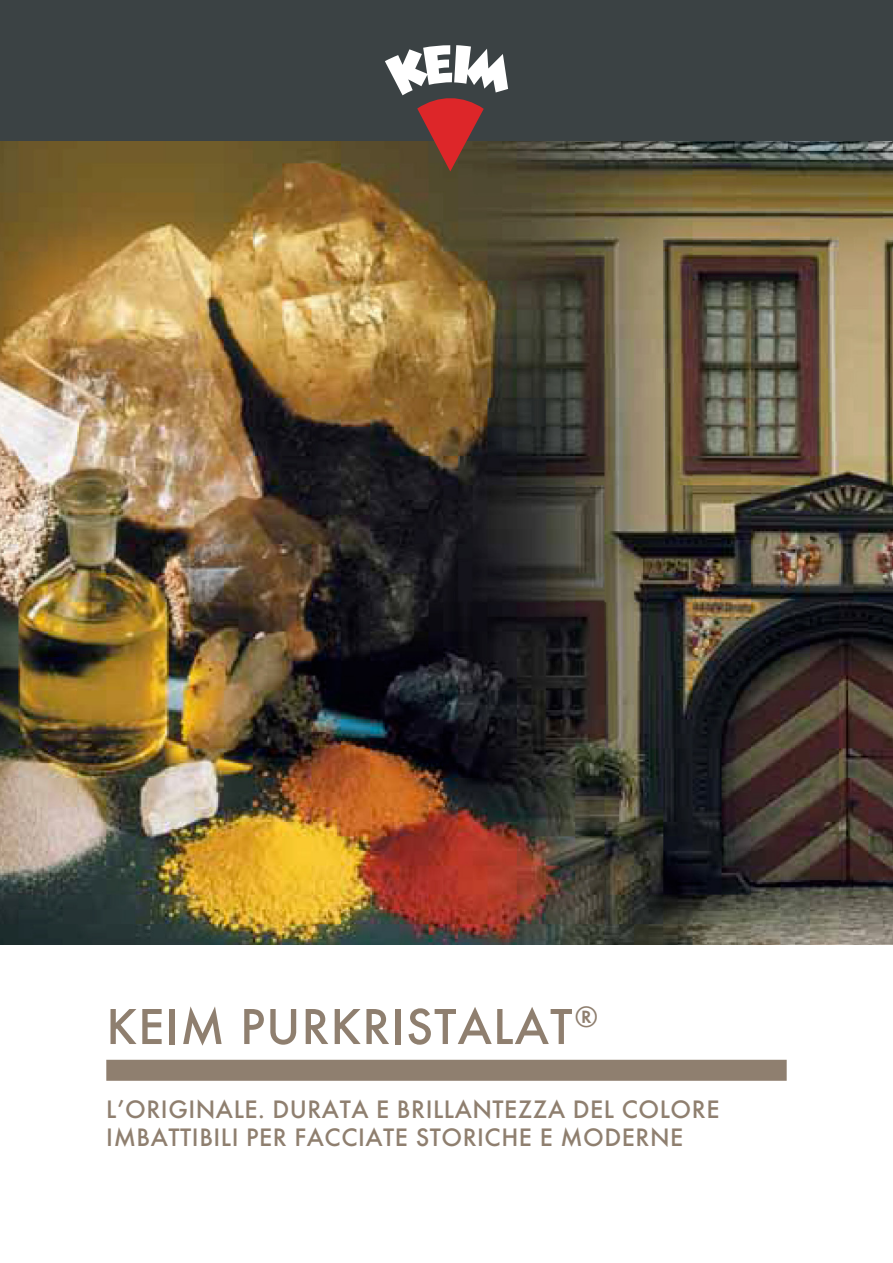
<style>
.page{position:relative;width:893px;height:1263px;background:#fff}
.page>*{position:absolute;margin:0;border:0;box-sizing:border-box;transform-origin:0 0}
.t1{font:500 52.5px "Futura T";letter-spacing:.02em;color:#8f7f6f}
.t2{font:500 30.6px "Futura T";color:#8f7f6f}
.t3{font:500 26.25px/28.8px "Futura T";letter-spacing:.02em;color:#8f7f6f}
</style>
<div class="page">
<img style="left:0;top:140px;width:893px;height:804px">
<div style="left:0;top:0;width:893px;height:140px;background:#3b4244"></div>
<svg style="left:385px;top:45px;width:123px;height:126px"></svg>
<div style="left:106px;top:1060px;width:681px;height:21px;background:#8f7f6f"></div>
<p class="t2" style="left:575px;top:998px;width:25px">®</p>
<p class="t1" style="left:106px;top:996px;width:468px">KEIM PURKRISTALAT</p>
<p class="t3" style="left:106px;top:1094px;width:615px">L’ORIGINALE. DURATA E BRILLANTEZZA DEL COLORE<br>IMBATTIBILI PER FACCIATE STORICHE E MODERNE</p>
</div>
